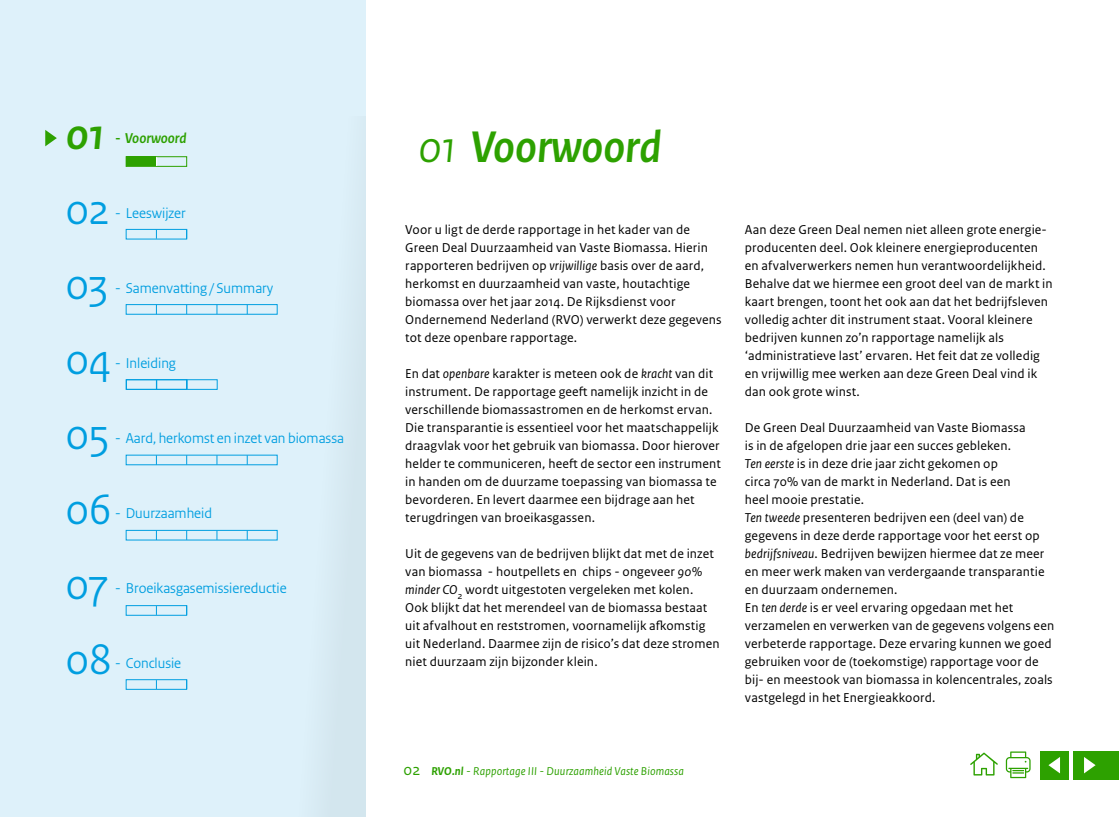
<style>
.page{position:relative;width:1119px;height:817px;background:#fff}
.page>*{position:absolute;margin:0;border:0;box-sizing:border-box;transform-origin:0 0}
.t1{font:italic 700 46.5px "Rijksoverheid Sans Heading";color:#2da100}
.t2{font:45px/75px "Rijksoverheid Sans Heading";color:#009ee0;text-align:justify}
.t3{font:italic 700 45px "Rijksoverheid Sans Heading";color:#2da100}
.t4{font:15px "Rijksoverheid Sans Heading";color:#009ee0}
.t5{font:italic 700 15px "Rijksoverheid Sans Heading";color:#2da100}
.t6{font:13.5px/18px "Rijksoverheid Sans Text";letter-spacing:.01em;color:#000}
.t7{font:italic 12px "Rijksoverheid Sans Text";letter-spacing:.01em;color:#2da100}
.s1{font-weight:400}
.s2{font-style:italic}
.s3{font-style:normal;font-size:16.5px}
.s4{font-weight:700}
</style>
<div class="page">
<div style="left:0;top:0;width:366px;height:816px;background:#def1fa"></div>
<div style="left:1073px;top:750px;width:45px;height:29px;background:#2da100"></div>
<div style="left:1039px;top:750px;width:29px;height:29px;background:#2da100"></div>
<svg style="left:1084px;top:757px;width:11px;height:16px"></svg>
<svg style="left:1048px;top:757px;width:11px;height:16px"></svg>
<svg style="left:970px;top:752px;width:27px;height:23px"></svg>
<svg style="left:1005px;top:751px;width:25px;height:27px"></svg>
<div style="left:126px;top:229px;width:61px;height:10px;border:1px solid #009ee0"></div>
<div style="left:126px;top:304px;width:151px;height:10px;border:1px solid #009ee0"></div>
<div style="left:126px;top:679px;width:61px;height:10px;border:1px solid #009ee0"></div>
<svg style="left:45px;top:130px;width:12px;height:16px"></svg>
<div style="left:126px;top:379px;width:91px;height:10px;border:1px solid #009ee0"></div>
<div style="left:126px;top:530px;width:151px;height:10px;border:1px solid #009ee0"></div>
<div style="left:126px;top:605px;width:61px;height:10px;border:1px solid #009ee0"></div>
<div style="left:126px;top:156px;width:30px;height:10px;background:#2da100"></div>
<div style="left:126px;top:156px;width:61px;height:11px;border:1px solid #2da100"></div>
<div style="left:126px;top:379px;width:61px;height:10px;border:1px solid #009ee0"></div>
<svg style="left:186px;top:379px;width:2px;height:10px"></svg>
<h2 class="t3" style="left:66px;top:108px;width:41px">01</h2>
<p class="t5" style="left:115px;top:130px;width:73px">- Voorwoord</p>
<h2 class="t2" style="left:66px;top:172px;width:48px">02<br>03<br>04<br>05<br>06<br>07<br>08</h2>
<p class="t4" style="left:115px;top:204px;width:72px">- Leeswijzer</p>
<p class="t4" style="left:115px;top:279px;width:160px">- Samenvatting / Summary</p>
<p class="t4" style="left:115px;top:354px;width:62px">- Inleiding</p>
<p class="t4" style="left:115px;top:429px;width:230px">- Aard, herkomst en inzet van biomassa</p>
<p class="t4" style="left:115px;top:504px;width:98px">- Duurzaamheid</p>
<p class="t4" style="left:115px;top:579px;width:173px">- Broeikasgasemissiereductie</p>
<p class="t4" style="left:115px;top:654px;width:67px">- Conclusie</p>
<h1 class="t1" style="left:418px;top:121px;width:245px"><span class="s1">01</span> Voorwoord</h1>
<p class="t6" style="left:405px;top:221px;width:318px">Voor u ligt de derde rapportage in het kader van de Green Deal Duurzaamheid van Vaste Biomassa. Hierin rapporteren bedrijven op <span class="s2">vrijwillige</span> basis over de aard, herkomst en duurzaamheid van vaste, houtachtige biomassa over het jaar 2014. De Rijksdienst voor Ondernemend Nederland (RVO) verwerkt deze gegevens tot deze openbare rapportage.</p>
<p class="t6" style="left:405px;top:365px;width:317px">En dat <span class="s2">openbare</span> karakter is meteen ook de <span class="s2">kracht</span> van dit instrument. De rapportage geeft namelijk inzicht in de verschillende biomassastromen en de herkomst ervan.<br>Die transparantie is essentieel voor het maatschappelijk draagvlak voor het gebruik van biomassa. Door hierover helder te communiceren, heeft de sector een instrument in handen om de duurzame toepassing van biomassa te bevorderen. En levert daarmee een bijdrage aan het terugdringen van broeikasgassen.</p>
<p class="t6" style="left:405px;top:545px;width:316px">Uit de gegevens van de bedrijven blijkt dat met de inzet van biomassa - houtpellets en chips - ongeveer <span class="s2">90% minder CO</span><sub>2</sub> wordt uitgestoten vergeleken met kolen.<br>Ook blijkt dat het merendeel van de biomassa bestaat uit afvalhout en reststromen, voornamelijk afkomstig uit Nederland. Daarmee zijn de risico’s dat deze stromen niet duurzaam zijn bijzonder klein.</p>
<p class="t6" style="left:744px;top:221px;width:309px">Aan deze Green Deal nemen niet alleen grote energie&shy;producenten deel. Ook kleinere energieproducenten en afvalverwerkers nemen hun verantwoordelijkheid.<br>Behalve dat we hiermee een groot deel van de markt in kaart brengen, toont het ook aan dat het bedrijfsleven volledig achter dit instrument staat. Vooral kleinere bedrijven kunnen zo’n rapportage namelijk als ‘administratieve last’ ervaren. Het feit dat ze volledig en vrijwillig mee werken aan deze Green Deal vind ik dan ook grote winst.</p>
<p class="t6" style="left:744px;top:419px;width:311px">De Green Deal Duurzaamheid van Vaste Biomassa<br>is in de afgelopen drie jaar een succes gebleken.<br><span class="s2">Ten eerste</span> is in deze drie jaar zicht gekomen op<br>circa 70% van de markt in Nederland. Dat is een<br>heel mooie prestatie.<br><span class="s2">Ten tweede</span> presenteren bedrijven een (deel van) de gegevens in deze derde rapportage voor het eerst op <span class="s2">bedrijfsniveau</span>. Bedrijven bewijzen hiermee dat ze meer en meer werk maken van verdergaande transparantie en duurzaam ondernemen.<br>En <span class="s2">ten derde</span> is er veel ervaring opgedaan met het verzamelen en verwerken van de gegevens volgens een verbeterde rapportage. Deze ervaring kunnen we goed gebruiken voor de (toekomstige) rapportage voor de bij- en meestook van biomassa in kolencentrales, zoals vastgelegd in het Energieakkoord.</p>
<p class="t7" style="left:403px;top:763px;width:282px"><span class="s3">02</span> <span class="s4">RVO.nl</span> - Rapportage III - Duurzaamheid Vaste Biomassa</p>
</div>
